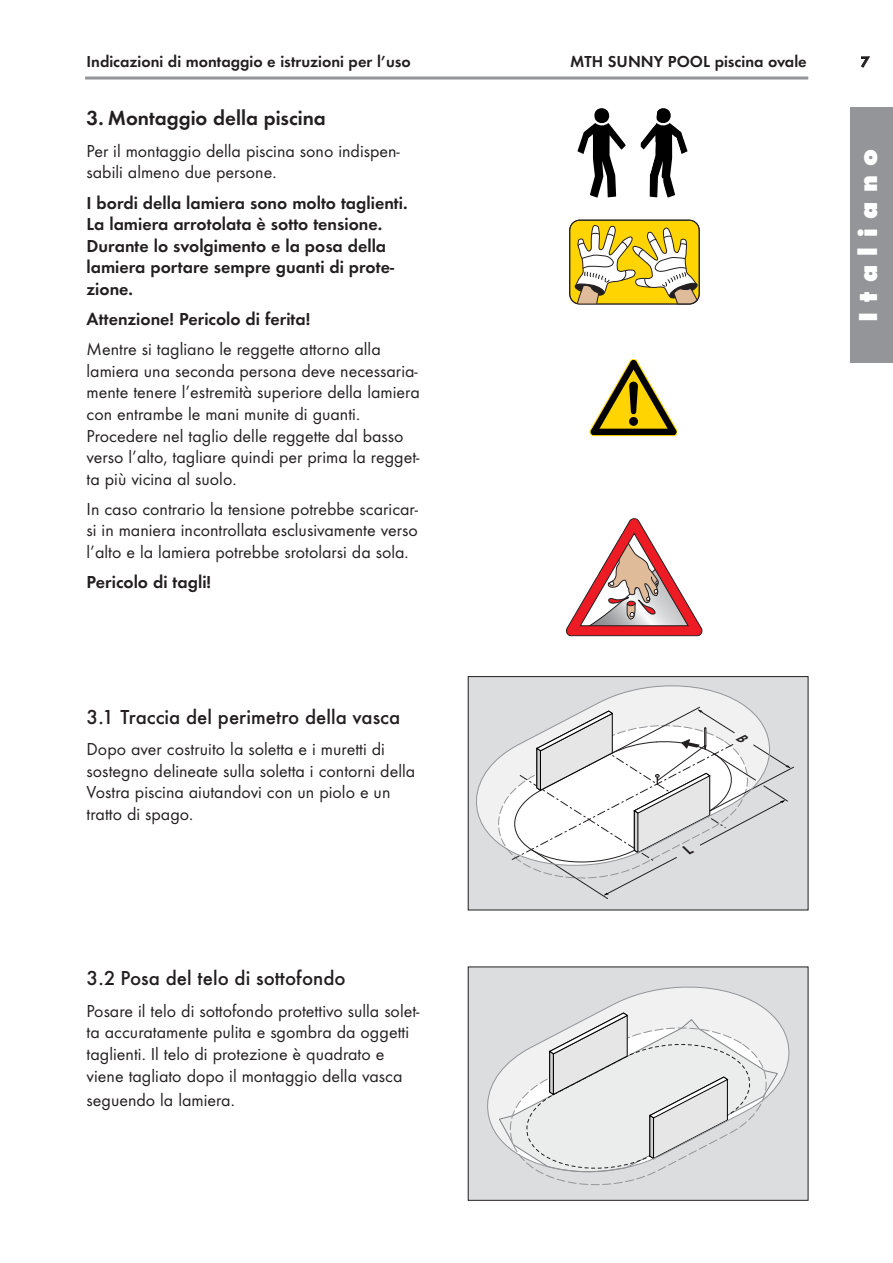
<style>
.page{position:relative;width:893px;height:1263px;background:#fff}
.page>*{position:absolute;margin:0;border:0;box-sizing:border-box;transform-origin:0 0}
.t1{font:800 27px "Function";letter-spacing:.355em;color:#fff}
.t2{font:500 21px "Function";color:#231f20}
.t3{font:700 21px "Function";color:#231f20}
.t4{font:18px/21.6px "Function";color:#231f20}
.t5{font:700 18px/21.6px "Function";color:#231f20}
.t6{font:700 16.5px "Function";color:#231f20}
.t7{font:700 15px "Function";color:#231f20}
</style>
<div class="page">
<div style="left:850px;top:108px;width:42px;height:255px;background:#939598"></div>
<hr style="left:85px;top:77px;width:723px;height:3px;background:#939598">
<div style="left:468px;top:967px;width:339px;height:233px;background:#dcddde"></div>
<svg style="left:487px;top:986px;width:303px;height:192px"></svg>
<div style="left:468px;top:967px;width:340px;height:234px;border:1px solid #231f20"></div>
<div style="left:468px;top:677px;width:339px;height:233px;background:#dcddde"></div>
<svg style="left:476px;top:685px;width:270px;height:158px"></svg>
<div style="left:468px;top:676px;width:340px;height:234px;border:1px solid #231f20"></div>
<svg style="left:640px;top:108px;width:47px;height:90px"></svg>
<svg style="left:577px;top:108px;width:49px;height:90px"></svg>
<svg style="left:589px;top:359px;width:88px;height:78px"></svg>
<svg style="left:569px;top:219px;width:131px;height:86px"></svg>
<svg style="left:566px;top:518px;width:136px;height:118px"></svg>
<svg style="left:497px;top:706px;width:297px;height:190px"></svg>
<p class="t6" style="left:87px;top:54px;width:326px">Indicazioni di montaggio e istruzioni per l’uso</p>
<p class="t6" style="left:570px;top:54px;width:238px">MTH SUNNY POOL piscina ovale</p>
<p class="t3" style="left:87px;top:110px;width:241px">3. Montaggio della piscina</p>
<p class="t4" style="left:87px;top:142px;width:315px">Per il montaggio della piscina sono indispen&shy;sabili almeno due persone.</p>
<p class="t5" style="left:87px;top:193px;width:322px">I bordi della lamiera sono molto taglienti.<br>La lamiera arrotolata è sotto tensione.<br>Durante lo svolgimento e la posa della lamiera portare sempre guanti di prote&shy;zione.</p>
<p class="t5" style="left:87px;top:310px;width:225px">Attenzione! Pericolo di ferita!</p>
<p class="t4" style="left:87px;top:340px;width:334px">Mentre si tagliano le reggette attorno alla lamiera una seconda persona deve necessaria&shy;mente tenere l’estremità superiore della lamiera con entrambe le mani munite di guanti.<br>Procedere nel taglio delle reggette dal basso verso l’alto, tagliare quindi per prima la regget&shy;ta più vicina al suolo.</p>
<p class="t4" style="left:87px;top:500px;width:333px;text-align:justify">In caso contrario la tensione potrebbe scaricar&shy;si in maniera incontrollata esclusivamente verso l’alto e la lamiera potrebbe srotolarsi da sola.</p>
<p class="t5" style="left:87px;top:573px;width:126px">Pericolo di tagli!</p>
<p class="t2" style="left:87px;top:708px;width:315px">3.1 Traccia del perimetro della vasca</p>
<p class="t4" style="left:87px;top:740px;width:330px">Dopo aver costruito la soletta e i muretti di sostegno delineate sulla soletta i contorni della Vostra piscina aiutandovi con un piolo e un tratto di spago.</p>
<p class="t7" style="left:860px;top:56px;width:10px">7</p>
<h1 class="t1" style="left:857px;top:322px;width:175px;rotate:-90deg">Italiano</h1>
<p class="t2" style="left:87px;top:970px;width:260px">3.2 Posa del telo di sottofondo</p>
<p class="t4" style="left:87px;top:1002px;width:334px">Posare il telo di sottofondo protettivo sulla solet&shy;ta accuratamente pulita e sgombra da oggetti taglienti. Il telo di protezione è quadrato e viene tagliato dopo il montaggio della vasca</p>
<p class="t4" style="left:87px;top:1090px;width:150px">seguendo la lamiera.</p>
</div>
